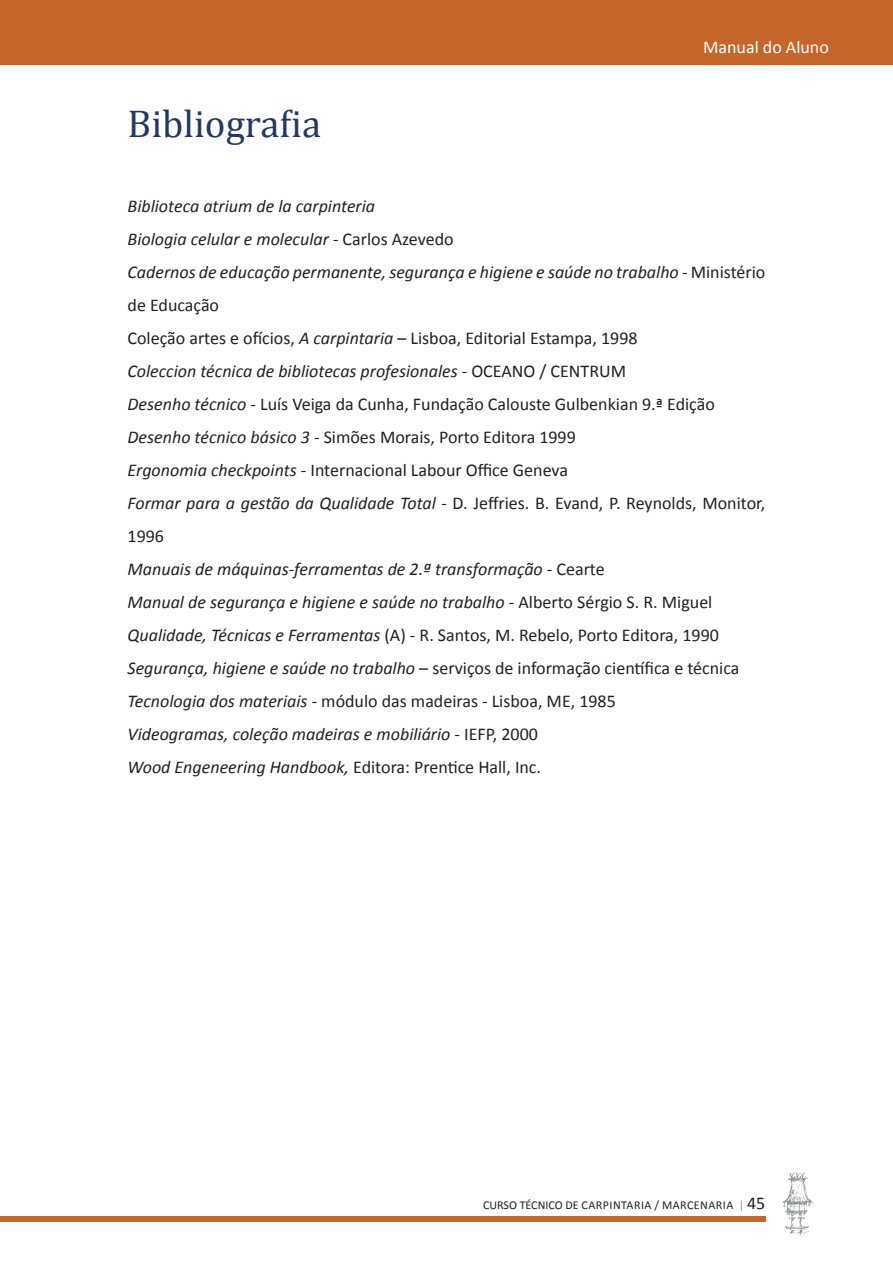
<style>
.page{position:relative;width:893px;height:1263px;background:#fff}
.page>*{position:absolute;margin:0;border:0;box-sizing:border-box;transform-origin:0 0}
.t1{font:39px "Cambria";color:#243862}
.t2{font:italic 18px/33px "Calibri";color:#231f20}
.t3{font:18px "Calibri";color:#fff}
.t4{font:12px "Calibri";color:#231f20}
.s1{font-style:normal}
.s2{color:#8f9194}
.s3{font-size:18px}
</style>
<div class="page">
<div style="left:0;top:1216px;width:765px;height:5px;background:#c6662a"></div>
<div style="left:0;top:0;width:893px;height:64px;background:#c6662a"></div>
<svg style="left:783px;top:1171px;width:30px;height:64px"></svg>
<h1 class="t1" style="left:128px;top:100px;width:195px">Bibliografia</h1>
<p class="t3" style="left:703px;top:35px;width:127px">Manual do Aluno</p>
<p class="t2" style="left:128px;top:188px;width:639px">Biblioteca atrium de la carpinteria<br>Biologia celular e molecular <span class="s1">- Carlos Azevedo<br></span>Cadernos de educação permanente, segurança e higiene e saúde no trabalho <span class="s1">- Ministério de Educação<br>Coleção artes e ofícios,</span> A carpintaria <span class="s1">– Lisboa, Editorial Estampa, 1998<br></span>Coleccion técnica de bibliotecas profesionales <span class="s1">- OCEANO / CENTRUM<br></span>Desenho técnico <span class="s1">- Luís Veiga da Cunha, Fundação Calouste Gulbenkian 9.ª Edição </span>Desenho técnico básico 3 <span class="s1">- Simões Morais, Porto Editora 1999<br></span>Ergonomia checkpoints <span class="s1">- Internacional Labour Office Geneva<br></span>Formar para a gestão da Qualidade Total <span class="s1">- D. Jeffries. B. Evand, P. Reynolds, Monitor, 1996<br></span>Manuais de máquinas-ferramentas de 2.ª transformação <span class="s1">- Cearte<br></span>Manual de segurança e higiene e saúde no trabalho <span class="s1">- Alberto Sérgio S. R. Miguel </span>Qualidade, Técnicas e Ferramentas <span class="s1">(A) - R. Santos, M. Rebelo, Porto Editora, 1990<br></span>Segurança, higiene e saúde no trabalho <span class="s1">– serviços de informação científica e técnica </span>Tecnologia dos materiais <span class="s1">- módulo das madeiras - Lisboa, ME, 1985<br></span>Videogramas, coleção madeiras e mobiliário <span class="s1">- IEFP, 2000<br></span>Wood Engeneering Handbook, <span class="s1">Editora: Prentice Hall, Inc.</span></p>
<p class="t4" style="left:483px;top:1197px;width:205px">CURSO TÉCNICO DE Car pintaria / Marcen</p>
<p class="t4" style="left:708px;top:1197px;width:58px">aria <span class="s2">|</span><span class="s3">45</span></p>
</div>
